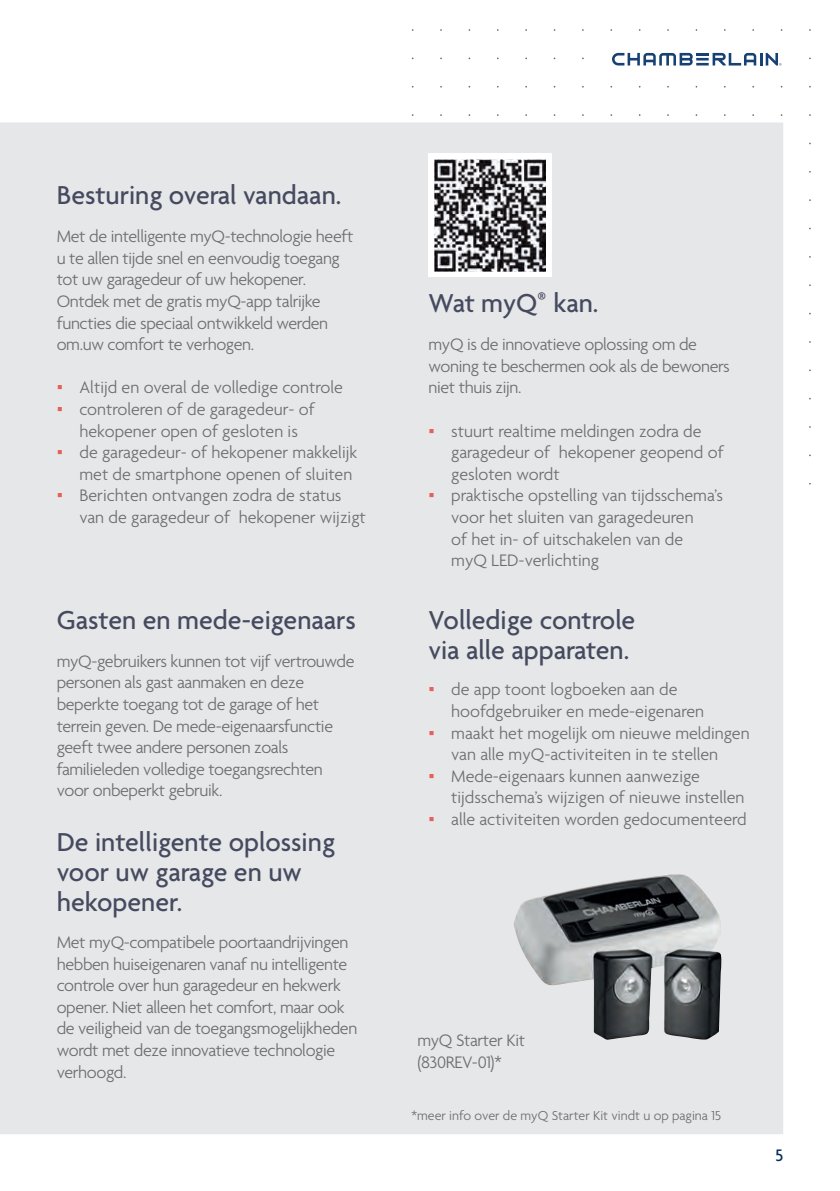
<style>
.page{position:relative;width:840px;height:1191px;background:#fff}
.page>*{position:absolute;margin:0;border:0;box-sizing:border-box;transform-origin:0 0}
.Rubrik___Überschrift{font:500 28px/30px "Agenda";color:#464a5f}
.Fließtext___Agenda_l{font:300 18px/21.6px "Agenda";letter-spacing:-.02em;color:#6c6d70}
.Fließtext___Agenda_l-2{font:300 18px/21.6px "Agenda";color:#6c6d70}
.t1{font:500 18px "Agenda";color:#002e5e}
.Fließtext___Agenda_l-3{font:300 14px "Agenda";color:#6c6d70}
.s1{font-family:"Arial";font-weight:400;color:#e56158}
</style>
<div class="page">
<svg style="left:612px;top:53px;width:96px;height:13px"></svg>
<svg style="left:712px;top:53px;width:70px;height:13px"></svg>
<div style="left:0;top:122px;width:782px;height:1012px;background:#e6e7e9"></div>
<img style="left:512px;top:874px;width:209px;height:166px">
<div style="left:428px;top:153px;width:123px;height:124px;background:#fff"></div>
<img style="left:434px;top:159px;width:111px;height:112px">
<p class="Rubrik___Überschrift" style="left:57px;top:182px;width:286px">Besturing overal vandaan.</p>
<p class="Fließtext___Agenda_l" style="left:57px;top:227px;width:298px">Met de intelligente myQ-technologie heeft u te allen tijde snel en eenvoudig toegang tot uw garagedeur of uw hekopener.<br>Ontdek met de gratis myQ-app talrijke functies die speciaal ontwikkeld werden om.uw comfort te verhogen.</p>
<p class="Fließtext___Agenda_l-2" style="left:57px;top:378px;width:287px"><span class="s1">▪</span> Altijd en overal de volledige controle</p>
<p class="Fließtext___Agenda_l-2" style="left:57px;top:399px;width:259px;text-align:center"><span class="s1">▪</span> controleren of de garagedeur- of hekopener open of gesloten is</p>
<p class="Fließtext___Agenda_l-2" style="left:57px;top:443px;width:302px;text-align:right"><span class="s1">▪</span> de garagedeur- of hekopener makkelijk met de smartphone openen of sluiten</p>
<p class="Fließtext___Agenda_l-2" style="left:79px;top:486px;width:288px;text-indent:-23px"><span class="s1">▪</span> Berichten ontvangen zodra de status van de garagedeur of hekopener wijzigt</p>
<p class="Rubrik___Überschrift" style="left:428px;top:290px;width:171px">Wat myQ<sup>®</sup> kan.</p>
<p class="Fließtext___Agenda_l" style="left:428px;top:335px;width:302px">myQ is de innovatieve oplossing om de woning te beschermen ook als de bewoners niet thuis zijn.</p>
<p class="Fließtext___Agenda_l-2" style="left:451px;top:421px;width:274px;text-indent:-23px"><span class="s1">▪</span> stuurt realtime meldingen zodra de garagedeur of hekopener geopend of gesloten wordt</p>
<p class="Fließtext___Agenda_l-2" style="left:451px;top:486px;width:273px;text-indent:-23px"><span class="s1">▪</span> praktische opstelling van tijdsschema’s voor het sluiten van garagedeuren<br>of het in- of uitschakelen van de myQ LED-verlichting</p>
<p class="Rubrik___Überschrift" style="left:57px;top:607px;width:300px">Gasten en mede-eigenaars</p>
<p class="Rubrik___Überschrift" style="left:428px;top:606px;width:208px">Volledige controle via alle apparaten.</p>
<p class="Fließtext___Agenda_l" style="left:57px;top:651px;width:299px">myQ-gebruikers kunnen tot vijf vertrouwde personen als gast aanmaken en deze beperkte toegang tot de garage of het terrein geven. De mede-eigenaarsfunctie geeft twee andere personen zoals familieleden volledige toegangsrechten voor onbeperkt gebruik.</p>
<p class="Fließtext___Agenda_l-2" style="left:451px;top:680px;width:254px;text-indent:-23px"><span class="s1">▪</span> de app toont logboeken aan de hoofdgebruiker en mede-eigenaren</p>
<p class="Fließtext___Agenda_l-2" style="left:428px;top:723px;width:322px;text-align:center"><span class="s1">▪</span> maakt het mogelijk om nieuwe meldingen van alle myQ-activiteiten in te stellen</p>
<p class="Fließtext___Agenda_l-2" style="left:451px;top:766px;width:294px;text-indent:-23px"><span class="s1">▪</span> Mede-eigenaars kunnen aanwezige tijdsschema’s wijzigen of nieuwe instellen</p>
<p class="Fließtext___Agenda_l-2" style="left:428px;top:809px;width:319px"><span class="s1">▪</span> alle activiteiten worden gedocumenteerd</p>
<p class="Rubrik___Überschrift" style="left:57px;top:828px;width:279px">De intelligente oplossing voor uw garage en uw hekopener.</p>
<p class="Fließtext___Agenda_l" style="left:57px;top:932px;width:302px">Met myQ-compatibele poortaandrijvingen hebben huiseigenaren vanaf nu intelligente controle over hun garagedeur en hekwerk opener. Niet alleen het comfort, maar ook de veiligheid van de toegangsmogelijkheden wordt met deze innovatieve technologie verhoogd.</p>
<p class="Fließtext___Agenda_l" style="left:417px;top:1030px;width:109px">myQ Starter Kit</p>
<p class="Fließtext___Agenda_l" style="left:417px;top:1052px;width:86px">(830REV-01)*</p>
<p class="Fließtext___Agenda_l-3" style="left:411px;top:1108px;width:311px">*meer info over de myQ Starter Kit vindt u op pagina 15</p>
<p class="t1" style="left:774px;top:1145px;width:10px">5</p>
</div>
